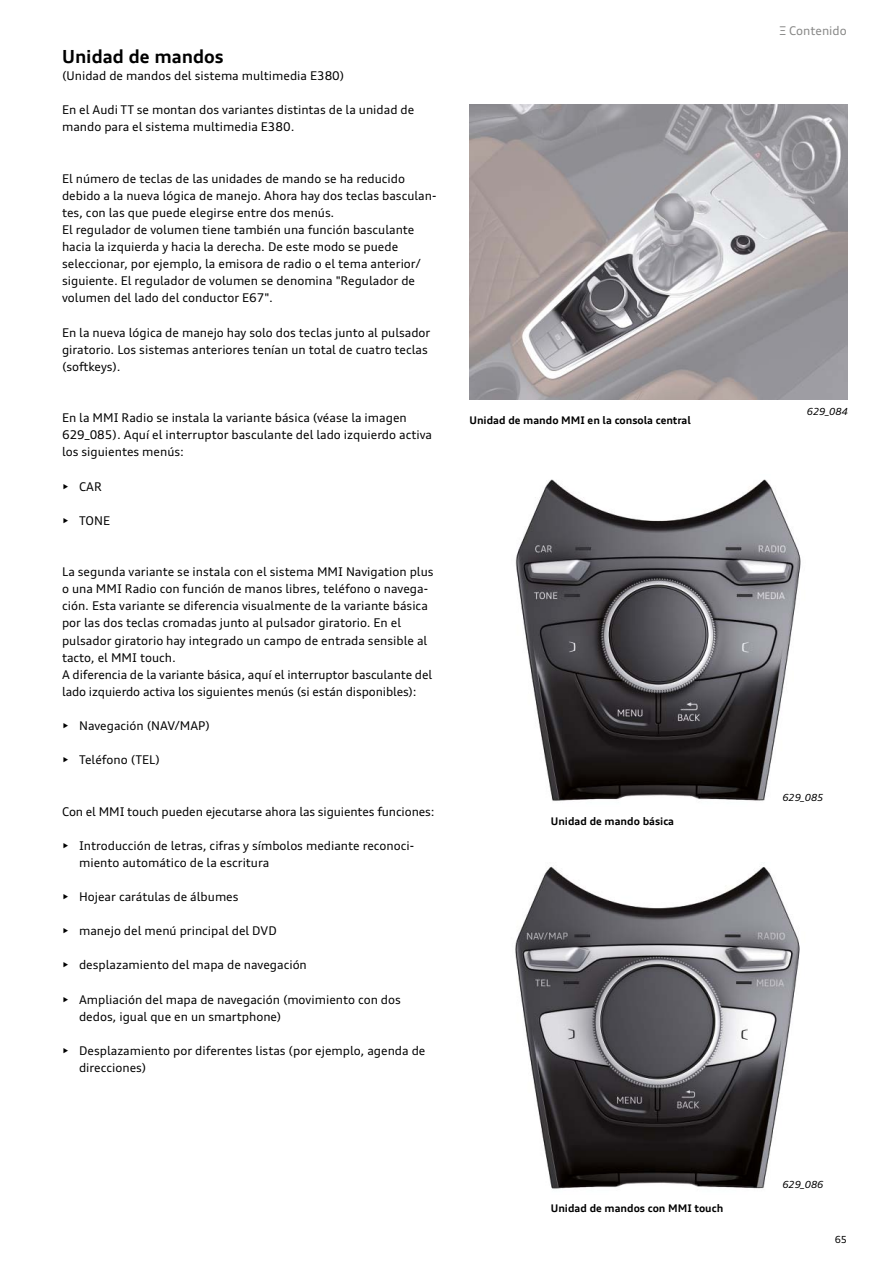
<style>
.page{position:relative;width:893px;height:1263px;background:#fff}
.page>*{position:absolute;margin:0;border:0;box-sizing:border-box;transform-origin:0 0}
.t1{font:700 18px "Audi Type";color:#000}
.t2{font:12px/17.1px "Audi Type";color:#000}
.t3{font:12px "Audi Type";color:#878786}
.t4{font:700 10.5px "Audi Type";color:#000}
.t5{font:italic 9.75px "Audi Type";color:#000}
.t6{font:9.75px "Audi Type";color:#000}
</style>
<div class="page">
<img style="left:469px;top:105px;width:379px;height:294px">
<img style="left:515px;top:479px;width:286px;height:322px">
<img style="left:515px;top:866px;width:285px;height:323px">
<h1 class="t1" style="left:62px;top:45px;width:163px">Unidad de mandos</h1>
<p class="t2" style="left:62px;top:67px;width:284px">(Unidad de mandos del sistema multimedia E380)</p>
<p class="t2" style="left:62px;top:101px;width:354px">En el Audi TT se montan dos variantes distintas de la unidad de mando para el sistema multimedia E380.</p>
<p class="t2" style="left:62px;top:170px;width:376px">El número de teclas de las unidades de mando se ha reducido debido a la nueva lógica de manejo. Ahora hay dos teclas basculan&shy;tes, con las que puede elegirse entre dos menús.<br>El regulador de volumen tiene también una función basculante hacia la izquierda y hacia la derecha. De este modo se puede seleccionar, por ejemplo, la emisora de radio o el tema anterior/ siguiente. El regulador de volumen se denomina "Regulador de volumen del lado del conductor E67".</p>
<p class="t2" style="left:62px;top:324px;width:370px">En la nueva lógica de manejo hay solo dos teclas junto al pulsador giratorio. Los sistemas anteriores tenían un total de cuatro teclas (softkeys).</p>
<p class="t2" style="left:62px;top:409px;width:371px">En la MMI Radio se instala la variante básica (véase la imagen<br>629_085). Aquí el interruptor basculante del lado izquierdo activa los siguientes menús:</p>
<p class="t2" style="left:62px;top:478px;width:41px">• CAR</p>
<p class="t2" style="left:62px;top:512px;width:49px">• TONE</p>
<p class="t2" style="left:62px;top:563px;width:373px">La segunda variante se instala con el sistema MMI Navigation plus o una MMI Radio con función de manos libres, teléfono o navega&shy;ción. Esta variante se diferencia visualmente de la variante básica por las dos teclas cromadas junto al pulsador giratorio. En el pulsador giratorio hay integrado un campo de entrada sensible al tacto, el MMI touch.<br>A diferencia de la variante básica, aquí el interruptor basculante del lado izquierdo activa los siguientes menús (si están disponibles):</p>
<p class="t2" style="left:62px;top:717px;width:149px">• Navegación (NAV/MAP)</p>
<p class="t2" style="left:62px;top:751px;width:99px">• Teléfono (TEL)</p>
<p class="t2" style="left:62px;top:802px;width:374px">Con el MMI touch pueden ejecutarse ahora las siguientes funciones:</p>
<p class="t2" style="left:79px;top:837px;width:337px;text-indent:-17px">• Introducción de letras, cifras y símbolos mediante reconoci&shy;miento automático de la escritura</p>
<p class="t2" style="left:62px;top:888px;width:178px">• Hojear carátulas de álbumes</p>
<p class="t2" style="left:62px;top:922px;width:216px">• manejo del menú principal del DVD</p>
<p class="t2" style="left:62px;top:956px;width:246px">• desplazamiento del mapa de navegación</p>
<p class="t2" style="left:79px;top:991px;width:323px;text-indent:-17px">• Ampliación del mapa de navegación (movimiento con dos dedos, igual que en un smartphone)</p>
<p class="t2" style="left:79px;top:1042px;width:348px;text-indent:-17px">• Desplazamiento por diferentes listas (por ejemplo, agenda de direcciones)</p>
<p class="t4" style="left:469px;top:414px;width:223px">Unidad de mando MMI en la consola central</p>
<p class="t4" style="left:551px;top:814px;width:125px">Unidad de mando básica</p>
<p class="t4" style="left:551px;top:1201px;width:174px">Unidad de mandos con MMI touch</p>
<p class="t3" style="left:779px;top:23px;width:69px">Ξ Contenido</p>
<p class="t5" style="left:807px;top:405px;width:42px">629_084</p>
<p class="t5" style="left:782px;top:791px;width:42px">629_085</p>
<p class="t5" style="left:782px;top:1179px;width:42px">629_086</p>
<p class="t6" style="left:835px;top:1233px;width:14px">65</p>
</div>
